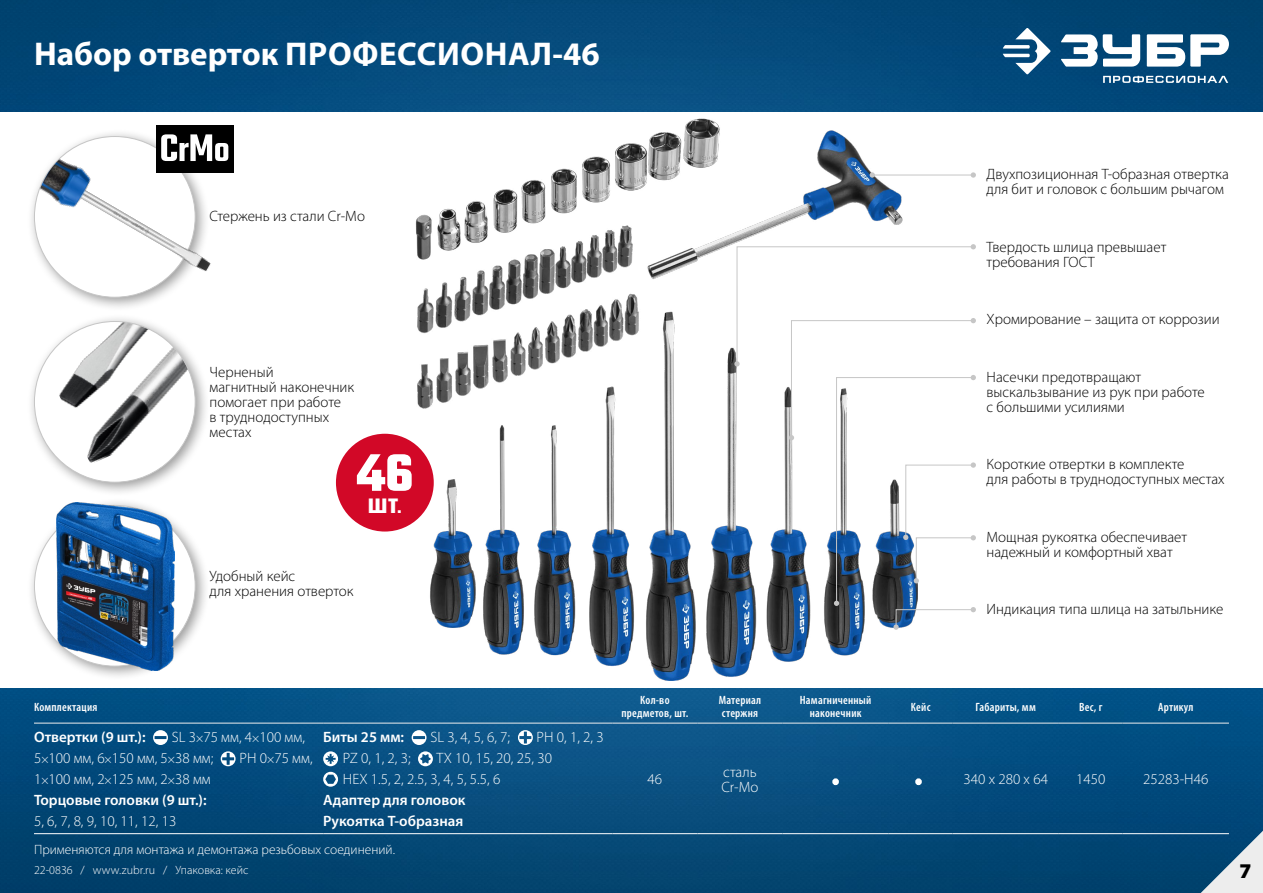
<style>
.page{position:relative;width:1263px;height:893px;background:#fff}
.page>*{position:absolute;margin:0;border:0;box-sizing:border-box;transform-origin:0 0}
.t1{font:700 57px "Teko";color:#fff}
.t2{font:700 33px "Myriad Pro";color:#fff}
.t3{font:700 24.15px "Rus Teko";color:#fff}
.t4{font:900 21px "Myriad Pro";color:#000}
.t5{font:300 15px/15px "Myriad Pro";color:#000}
.t6{font:300 15px/21px "Myriad Pro";color:#fff}
.t7{font:600 15px/21px "Myriad Pro";color:#fff}
.t8{font:300 13.5px "Myriad Pro";color:#fff}
.t9{font:600 condensed 12px/12.8px "Myriad Pro";letter-spacing:.02em;color:#fff;text-align:center}
.t10{font:300 12px "Myriad Pro";color:#fff}
.s1{font-size:12px}
.s2{font-weight:400;font-size:30px}
.s3{font-weight:300}
.s4{font-weight:300;font-size:12px}
</style>
<div class="page">
<div style="left:336px;top:434px;width:98px;height:97px;background:#d20827;border-radius:50%"></div>
<img style="left:0;top:689px;width:1263px;height:204px">
<hr style="left:34px;top:723px;width:289px;height:1px;background:#ededed">
<hr style="left:323px;top:723px;width:289px;height:1px;background:#ededed">
<hr style="left:612px;top:723px;width:85px;height:1px;background:#ededed">
<hr style="left:697px;top:723px;width:85px;height:1px;background:#ededed">
<hr style="left:782px;top:723px;width:107px;height:1px;background:#ededed">
<hr style="left:889px;top:723px;width:63px;height:1px;background:#ededed">
<hr style="left:952px;top:723px;width:107px;height:1px;background:#ededed">
<hr style="left:1059px;top:723px;width:64px;height:1px;background:#ededed">
<hr style="left:1123px;top:723px;width:106px;height:1px;background:#ededed">
<hr style="left:34px;top:833px;width:289px;height:1px;background:#fff">
<hr style="left:323px;top:833px;width:289px;height:1px;background:#fff">
<hr style="left:612px;top:833px;width:85px;height:1px;background:#fff">
<hr style="left:697px;top:833px;width:85px;height:1px;background:#fff">
<hr style="left:782px;top:833px;width:107px;height:1px;background:#fff">
<hr style="left:889px;top:833px;width:63px;height:1px;background:#fff">
<hr style="left:952px;top:833px;width:107px;height:1px;background:#fff">
<hr style="left:1059px;top:833px;width:64px;height:1px;background:#fff">
<hr style="left:1123px;top:833px;width:106px;height:1px;background:#fff">
<div style="left:832px;top:778px;width:7px;height:7px;border:3px solid #fff;border-radius:50%"></div>
<div style="left:915px;top:778px;width:7px;height:7px;border:3px solid #fff;border-radius:50%"></div>
<svg style="left:153px;top:730px;width:15px;height:15px"></svg>
<svg style="left:412px;top:730px;width:14px;height:15px"></svg>
<svg style="left:221px;top:751px;width:15px;height:15px"></svg>
<svg style="left:518px;top:730px;width:15px;height:15px"></svg>
<svg style="left:323px;top:751px;width:15px;height:15px"></svg>
<svg style="left:418px;top:751px;width:15px;height:15px"></svg>
<svg style="left:323px;top:772px;width:15px;height:15px"></svg>
<img style="left:0;top:0;width:1263px;height:111px">
<svg style="left:1002px;top:28px;width:49px;height:46px"></svg>
<svg style="left:1060px;top:34px;width:169px;height:33px"></svg>
<svg style="left:1103px;top:76px;width:125px;height:7px"></svg>
<svg style="left:1201px;top:831px;width:62px;height:62px;background:#799ab1"></svg>
<div style="left:27px;top:313px;width:183px;height:184px;background:#000;opacity:.4"></div>
<div style="left:34px;top:321px;width:161px;height:161px;background:#fff;border-radius:50%"></div>
<img style="left:44px;top:331px;width:151px;height:133px">
<div style="left:27px;top:497px;width:183px;height:184px;background:#000;opacity:.4"></div>
<div style="left:34px;top:505px;width:161px;height:161px;background:#fff;border-radius:50%"></div>
<img style="left:5px;top:92px;width:254px;height:239px">
<img style="left:56px;top:503px;width:118px;height:168px">
<img style="left:412px;top:118px;width:506px;height:562px">
<hr style="left:872px;top:175px;width:101px;height:1px;background:#c6c6c6">
<svg style="left:870px;top:172px;width:5px;height:6px"></svg>
<svg style="left:971px;top:172px;width:5px;height:6px"></svg>
<svg style="left:734px;top:244px;width:242px;height:386px"></svg>
<h2 class="t2" style="left:34px;top:33px;width:567px">Набор отверток ПРОФЕССИОНАЛ-46</h2>
<p class="t5" style="left:210px;top:208px;width:157px">Стержень из стали Cr-Mo</p>
<p class="t5" style="left:210px;top:364px;width:146px">Черненый<br>магнитный наконечник помогает при работе<br>в труднодоступных местах</p>
<h1 class="t1" style="left:356px;top:436px;width:59px">46</h1>
<h3 class="t3" style="left:368px;top:493px;width:36px">ШТ.</h3>
<p class="t5" style="left:210px;top:568px;width:145px">Удобный кейс<br>для хранения отверток</p>
<p class="t5" style="left:986px;top:167px;width:244px">Двухпозиционная Т-образная отвертка для бит и головок с большим рычагом</p>
<p class="t5" style="left:986px;top:239px;width:181px">Твердость шлица превышает требования ГОСТ</p>
<p class="t5" style="left:986px;top:312px;width:235px">Хромирование – защита от коррозии</p>
<p class="t5" style="left:986px;top:369px;width:220px">Насечки предотвращают выскальзывание из рук при работе с большими усилиями</p>
<p class="t5" style="left:986px;top:457px;width:240px">Короткие отвертки в комплекте<br>для работы в труднодоступных местах</p>
<p class="t5" style="left:986px;top:529px;width:202px">Мощная рукоятка обеспечивает надежный и комфортный хват</p>
<p class="t5" style="left:986px;top:602px;width:238px">Индикация типа шлица на затыльнике</p>
<p class="t9" style="left:34px;top:700px;width:65px">Комплектация</p>
<p class="t9" style="left:621px;top:694px;width:69px">Кол-во предметов, шт.</p>
<p class="t9" style="left:719px;top:694px;width:44px;text-align:left">Материал стержня</p>
<p class="t9" style="left:800px;top:694px;width:73px">Намагниченный наконечник</p>
<p class="t9" style="left:911px;top:700px;width:21px">Кейс</p>
<p class="t9" style="left:975px;top:700px;width:62px">Габариты, мм</p>
<p class="t9" style="left:1079px;top:700px;width:25px">Вес, г</p>
<p class="t9" style="left:1158px;top:700px;width:37px">Артикул</p>
<p class="t7" style="left:34px;top:726px;width:113px">Отвертки (9 шт.):</p>
<p class="t6" style="left:34px;top:726px;width:272px;text-indent:138px">SL 3<span class="s1">×</span>75 мм, 4<span class="s1">×</span>100 мм,<br>5<span class="s1">×</span>100 мм, 6<span class="s1">×</span>150 мм, 5<span class="s1">×</span>38 мм;</p>
<p class="t7" style="left:323px;top:726px;width:82px">Биты 25 мм:</p>
<p class="t6" style="left:430px;top:726px;width:81px">SL 3, 4, 5, 6, 7;</p>
<p class="t6" style="left:536px;top:726px;width:69px">PH 0, 1, 2, 3</p>
<p class="t6" style="left:343px;top:747px;width:69px">PZ 0, 1, 2, 3;</p>
<p class="t6" style="left:240px;top:747px;width:74px">PH 0<span class="s1">×</span>75 мм,</p>
<p class="t6" style="left:343px;top:747px;width:211px;text-indent:93px">TX 10, 15, 20, 25, 30<br>HEX 1.5, 2, 2.5, 3, 4, 5, 5.5, 6</p>
<p class="t7" style="left:323px;top:789px;width:144px">Адаптер для головок<br>Рукоятка Т-образная</p>
<p class="t6" style="left:647px;top:768px;width:16px">46</p>
<p class="t6" style="left:721px;top:764px;width:39px;line-height:15px">сталь<br>Cr-Mo</p>
<p class="t6" style="left:915px;top:768px;width:134px"><span class="s2">·</span> 340 х 280 х 64</p>
<p class="t6" style="left:1076px;top:768px;width:31px">1450</p>
<p class="t6" style="left:1143px;top:768px;width:67px">25283-Н46</p>
<p class="t7" style="left:34px;top:768px;width:178px"><span class="s3">1</span><span class="s4">×</span><span class="s3">100 мм, 2</span><span class="s4">×</span><span class="s3">125 мм, 2</span><span class="s4">×</span><span class="s3">38 мм<br></span>Торцовые головки (9 шт.):</p>
<p class="t6" style="left:34px;top:810px;width:144px">5, 6, 7, 8, 9, 10, 11, 12, 13</p>
<p class="t8" style="left:34px;top:841px;width:362px">Применяются для монтажа и демонтажа резьбовых соединений.</p>
<p class="t10" style="left:34px;top:862px;width:216px">22-0836 / www.zubr.ru / Упаковка: кейс</p>
<h3 class="t4" style="left:1239px;top:856px;width:14px">7</h3>
</div>
